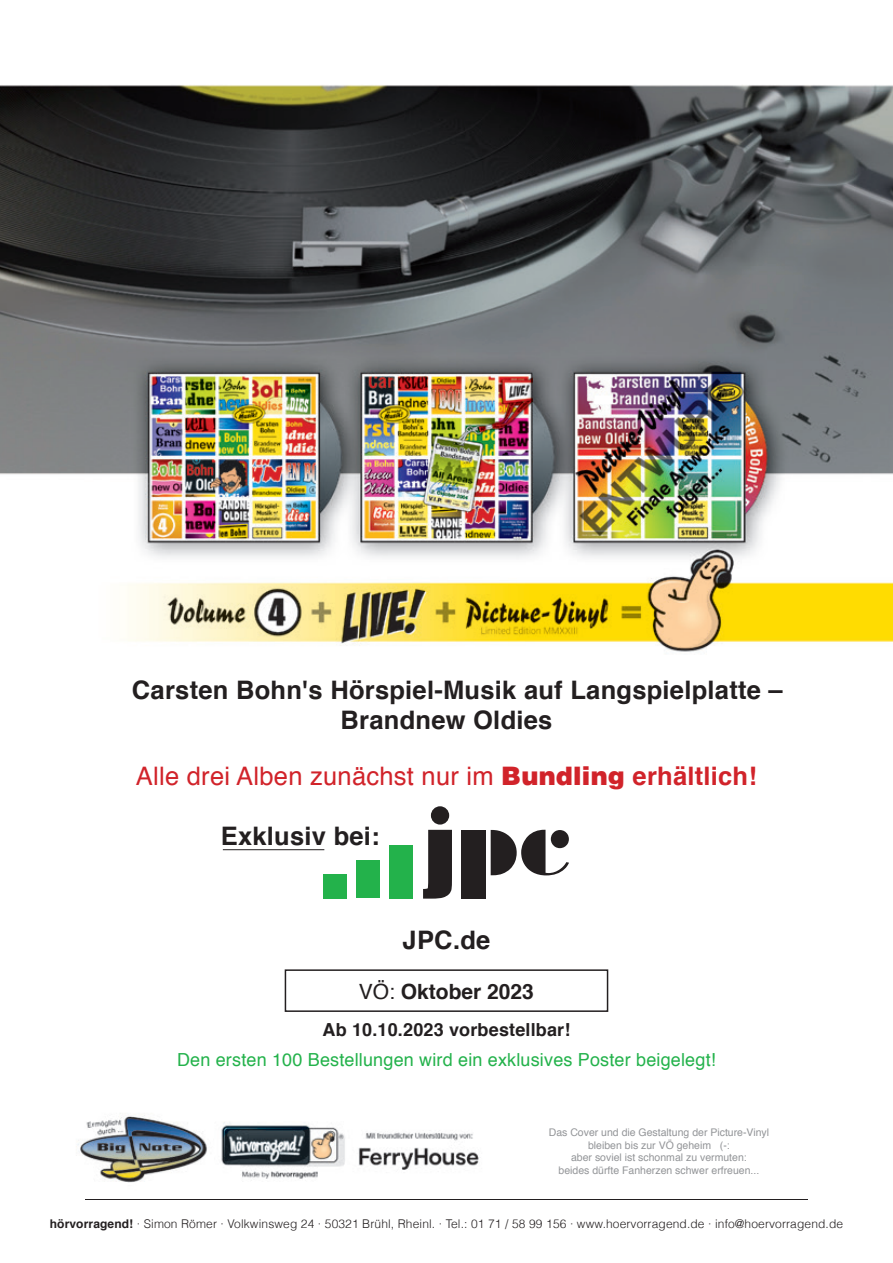
<style>
.page{position:relative;width:893px;height:1263px;background:#fff}
.page>*{position:absolute;margin:0;border:0;box-sizing:border-box;transform-origin:0 0}
.t1{font:700 25.5px/30.6px "Helvetica";letter-spacing:.01em;color:#231f20;text-align:center}
.t2{font:25.5px "Helvetica";letter-spacing:.01em;color:#d1232a}
.t3{font:700 21px "Helvetica";color:#231f20}
.t4{font:18px "Helvetica";letter-spacing:.01em;color:#23b24b}
.t5{font:700 18px "Helvetica";letter-spacing:.01em;color:#231f20}
.t6{font:300 12px "Helvetica";letter-spacing:.01em;color:#231f20}
.t7{font:10.5px/12.6px "Helvetica";color:#939598;text-align:center}
.s1{color:#fff}
.s2{font-weight:900}
.s3{font-weight:700}
.s4{font-weight:400}
</style>
<div class="page">
<img style="left:0;top:85px;width:893px;height:1098px">
<hr style="left:85px;top:1199px;width:723px;height:1px;background:#231f20">
<div style="left:324px;top:874px;width:23px;height:24px;background:#23b24b"></div>
<div style="left:357px;top:861px;width:23px;height:37px;background:#23b24b"></div>
<div style="left:389px;top:845px;width:23px;height:53px;background:#23b24b"></div>
<svg style="left:423px;top:830px;width:29px;height:69px"></svg>
<div style="left:461px;top:830px;width:24px;height:68px;background:#231f20"></div>
<div style="left:431px;top:806px;width:18px;height:18px;background:#231f20;border-radius:50%"></div>
<svg style="left:491px;top:830px;width:78px;height:45px"></svg>
<svg style="left:324px;top:922px;width:136px;height:18px"></svg>
<svg style="left:467px;top:922px;width:31px;height:18px"></svg>
<svg style="left:505px;top:922px;width:64px;height:18px"></svg>
<hr style="left:223px;top:849px;width:101px;height:1px;background:#231f20">
<div style="left:285px;top:970px;width:322px;height:41px;background:#fff"></div>
<div style="left:285px;top:969px;width:323px;height:43px;border:2px solid #231f20"></div>
<h1 class="t1" style="left:110px;top:675px;width:674px"><span class="s1">–</span> Carsten Bohn's Hörspiel-Musik auf Langspielplatte –<br>Brandnew Oldies</h1>
<h1 class="t2" style="left:136px;top:756px;width:622px">Alle drei Alben zunächst nur im <span class="s2">Bundling</span> <span class="s3">erhältlich!</span></h1>
<h1 class="t1" style="left:221px;top:821px;width:160px">Exklusiv bei:</h1>
<h1 class="t1" style="left:403px;top:925px;width:89px">JPC.de</h1>
<h2 class="t3" style="left:359px;top:974px;width:177px"><span class="s4">VÖ:</span> Oktober 2023</h2>
<h3 class="t5" style="left:322px;top:1015px;width:249px">Ab 10.10.2023 vorbestellbar!</h3>
<h3 class="t4" style="left:177px;top:1046px;width:540px">Den ersten 100 Bestellungen wird ein exklusives Poster beigelegt!</h3>
<p class="t7" style="left:549px;top:1126px;width:222px">Das Cover und die Gestaltung der Picture-Vinyl bleiben bis zur VÖ geheim (-:<br>aber soviel ist schonmal zu vermuten:<br>beides dürfte Fanherzen schwer erfreuen...</p>
<p class="t6" style="left:50px;top:1214px;width:795px"><span class="s3">hörvorragend!</span> · Simon Römer · Volkwinsweg 24 · 50321 Brühl, Rheinl. · Tel.: 01 71 / 58 99 156 · www.hoervorragend.de · info@hoervorragend.de</p>
</div>
